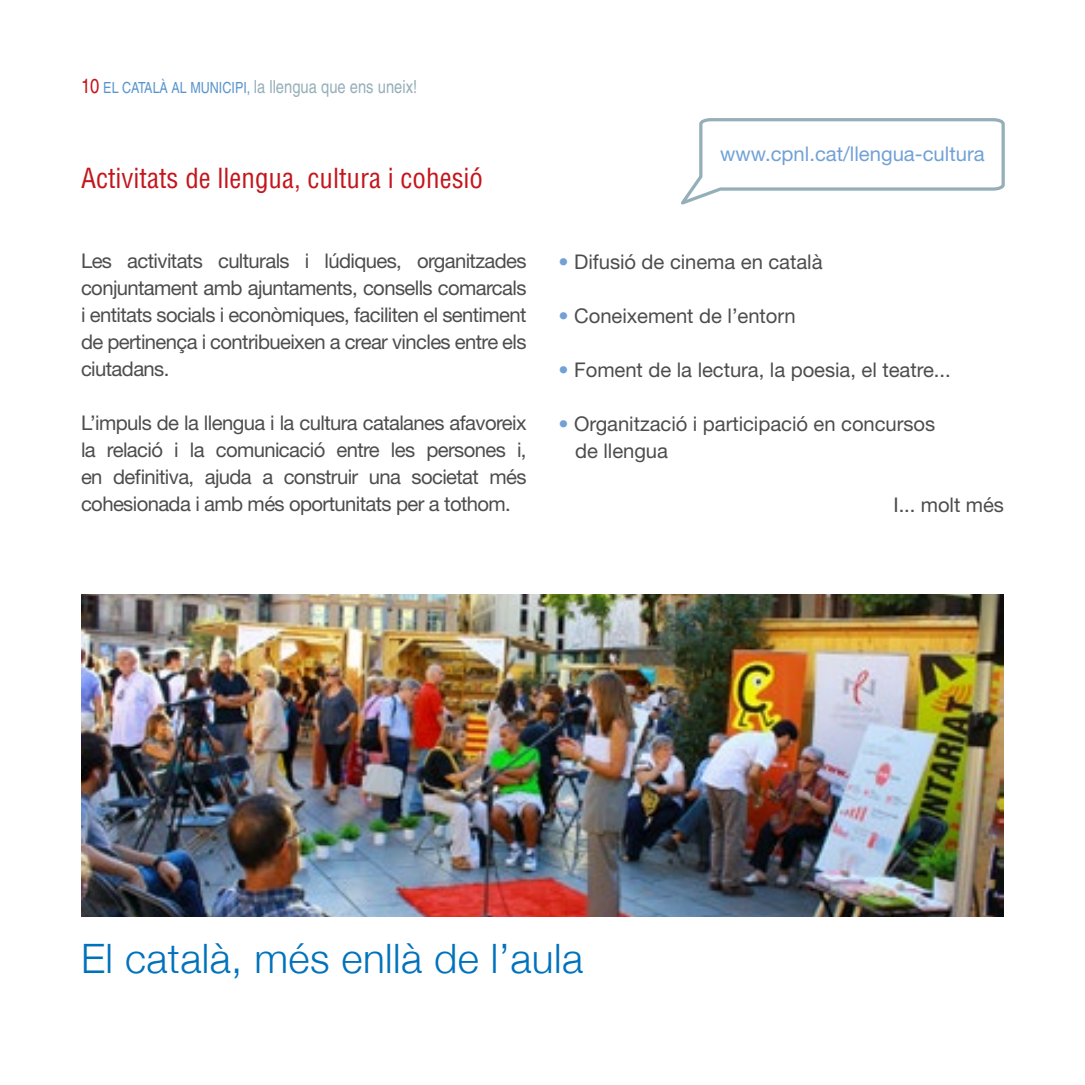
<style>
.page{position:relative;width:1085px;height:1085px;background:#fff}
.page>*{position:absolute;margin:0;border:0;box-sizing:border-box;transform-origin:0 0}
.t1{font:300 40.5px "Helvetica Neue";letter-spacing:.01em;color:#0072bc}
.t2{font:condensed 27px "Helvetica";color:#c4161c}
.t3{font:20.25px/27px "Helvetica Neue";letter-spacing:-.005em;color:#4d4d4f;text-align:justify}
.t4{font:20.25px "Helvetica Neue";color:#71a1d5}
.t5{font:condensed 18px "Helvetica";color:#95afb9}
.s1{font-size:20.25px;color:#c4161c}
.s2{font-size:15.3px;color:#5895cf}
.s3{color:#71a1d5}
</style>
<div class="page">
<svg style="left:681px;top:118px;width:324px;height:87px"></svg>
<img style="left:81px;top:594px;width:922px;height:322px">
<p class="t5" style="left:81px;top:77px;width:337px"><span class="s1">10</span> <span class="s2">EL CATALÀ AL MUNICIPI,</span> la llengua que ens uneix!</p>
<h2 class="t2" style="left:81px;top:162px;width:403px">Activitats de llengua, cultura i cohesió</h2>
<p class="t3" style="left:81px;top:247px;width:447px">Les activitats culturals i lúdiques, organitzades conjuntament amb ajuntaments, consells comarcals i entitats socials i econòmiques, faciliten el sentiment de pertinença i contribueixen a crear vincles entre els ciutadans.</p>
<p class="t3" style="left:81px;top:409px;width:447px">L’impuls de la llengua i la cultura catalanes afavoreix la relació i la comunicació entre les persones i, en definitiva, ajuda a construir una societat més cohesionada i amb més oportunitats per a tothom.</p>
<p class="t4" style="left:720px;top:141px;width:266px">www.cpnl.cat/llengua-cultura</p>
<p class="t3" style="left:558px;top:248px;width:265px"><span class="s3">•</span> Difusió de cinema en català</p>
<p class="t3" style="left:558px;top:302px;width:239px"><span class="s3">•</span> Coneixement de l’entorn</p>
<p class="t3" style="left:558px;top:356px;width:393px"><span class="s3">•</span> Foment de la lectura, la poesia, el teatre...</p>
<p class="t3" style="left:575px;top:410px;width:361px;text-indent:-17px"><span class="s3">•</span> Organització i participació en concursos de llengua</p>
<p class="t3" style="left:893px;top:491px;width:112px">I... molt més</p>
<h1 class="t1" style="left:81px;top:925px;width:503px">El català, més enllà de l’aula</h1>
</div>
